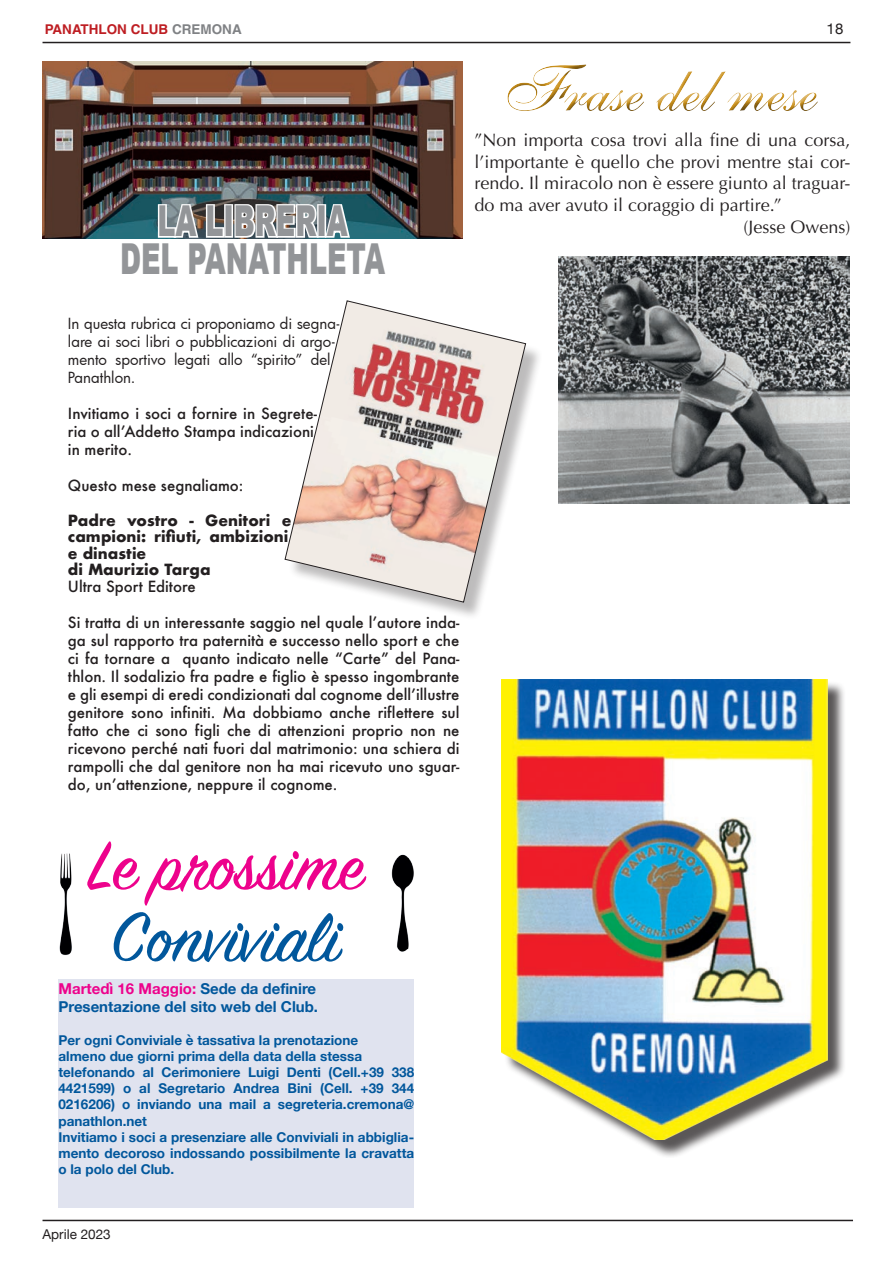
<style>
.page{position:relative;width:893px;height:1263px;background:#fff}
.page>*{position:absolute;margin:0;border:0;box-sizing:border-box;transform-origin:0 0}
.t1{font:76.5px "Sign Painter House Script";color:#ed028c}
.t2{font:76.5px "Sign Painter House Script";letter-spacing:-.005em;color:#01579c}
.t3{font:64.5px "Shelley Allegro BT";color:#cb921e}
.t4{font:900 42.6px "Arial";color:#939598;scale:.63 1}
.t5{font:18px/21.6px "Optima";color:#231f20;text-align:justify}
.t6{font:500 15px/18px "Futura";color:#231f20}
.t7{font:15px/18px "Futura";color:#231f20}
.t8{font:700 15px/16.5px "Futura";color:#231f20}
.t9{font:700 15px/18px "Helvetica Neue";color:#01579c}
.t10{font:15px "Helvetica Neue";color:#231f20}
.t11{font:700 13.5px/16.2px "Helvetica Neue";color:#01579c}
.t12{font:700 13.5px "Helvetica";color:#be1e23}
.t13{font:13.5px "Helvetica Neue";color:#231f20}
.s1{color:#808285}
.s2{color:#ed028c}
</style>
<div class="page">
<hr style="left:43px;top:1220px;width:810px;height:1px;background:#231f20">
<img style="left:58px;top:853px;width:356px;height:127px">
<div style="left:58px;top:980px;width:356px;height:228px;background:#e0e3ef"></div>
<div style="left:288px;top:304px;width:256px;height:316px;background:#231f20;opacity:.3"></div>
<svg style="left:285px;top:300px;width:241px;height:302px"></svg>
<div style="left:504px;top:681px;width:342px;height:477px;background:#231f20;opacity:.75"></div>
<img style="left:502px;top:679px;width:325px;height:461px">
<img style="left:43px;top:62px;width:420px;height:176px">
<svg style="left:156px;top:198px;width:70px;height:41px"></svg>
<div style="left:224px;top:204px;width:9px;height:34px;border:3px solid #fff"></div>
<img style="left:233px;top:198px;width:119px;height:41px">
<img style="left:558px;top:257px;width:291px;height:246px">
<hr style="left:43px;top:42px;width:807px;height:1px;background:#231f20">
<p class="t12" style="left:45px;top:21px;width:198px">PANATHLON CLUB <span class="s1">CREMONA</span></p>
<p class="t10" style="left:827px;top:18px;width:18px">18</p>
<h3 class="t4" style="left:157px;top:190px;width:304px">LA LIBRERIA</h3>
<h3 class="t4" style="left:120px;top:228px;width:423px">DEL PANATHLETA</h3>
<h2 class="t3" style="left:499px;top:50px;width:320px">Frase del mese</h2>
<p class="t5" style="left:474px;top:130px;width:378px">”Non importa cosa trovi alla fine di una corsa, l’importante è quello che provi mentre stai cor&shy;rendo. Il miracolo non è essere giunto al traguar&shy;do ma aver avuto il coraggio di partire.”</p>
<p class="t5" style="left:744px;top:216px;width:108px">(Jesse Owens)</p>
<p class="t7" style="left:68px;top:314px;width:273px">In questa rubrica ci proponiamo di segna&shy;lare ai soci libri o pubblicazioni di argo&shy;mento sportivo legati allo “spirito” del Panathlon.</p>
<p class="t6" style="left:68px;top:404px;width:251px">Invitiamo i soci a fornire in Segrete&shy;ria o all’Addetto Stampa indicazioni in merito.</p>
<p class="t6" style="left:68px;top:476px;width:177px">Questo mese segnaliamo:</p>
<p class="t8" style="left:68px;top:512px;width:225px">Padre vostro - Genitori e campioni: rifiuti, ambizioni e dinastie<br>di Maurizio Targa</p>
<p class="t6" style="left:68px;top:577px;width:129px">Ultra Sport Editore</p>
<p class="t6" style="left:68px;top:613px;width:393px;text-align:justify">Si tratta di un interessante saggio nel quale l’autore inda&shy;ga sul rapporto tra paternità e successo nello sport e che ci fa tornare a quanto indicato nelle “Carte” del Pana&shy;thlon. Il sodalizio fra padre e figlio è spesso ingombrante e gli esempi di eredi condizionati dal cognome dell’illustre genitore sono infiniti. Ma dobbiamo anche riflettere sul fatto che ci sono figli che di attenzioni proprio non ne ricevono perché nati fuori dal matrimonio: una schiera di rampolli che dal genitore non ha mai ricevuto uno sguar&shy;do, un’attenzione, neppure il cognome.</p>
<h1 class="t1" style="left:88px;top:819px;width:277px">Le prossime</h1>
<h1 class="t2" style="left:111px;top:891px;width:231px">Conviviali</h1>
<p class="t9" style="left:58px;top:980px;width:261px"><span class="s2">Martedì 16 Maggio:</span> Sede da definire<br>Presentazione del sito web del Club.</p>
<p class="t11" style="left:58px;top:1032px;width:357px">Per ogni Conviviale è tassativa la prenotazione<br>almeno due giorni prima della data della stessa telefonando al Cerimoniere Luigi Denti (Cell.+39 338<br>4421599) o al Segretario Andrea Bini (Cell. +39 344<br>0216206) o inviando una mail a segreteria.cremona@ panathlon.net<br>Invitiamo i soci a presenziare alle Conviviali in abbiglia&shy;mento decoroso indossando possibilmente la cravatta o la polo del Club.</p>
<p class="t13" style="left:43px;top:1224px;width:70px">Aprile 2023</p>
</div>
